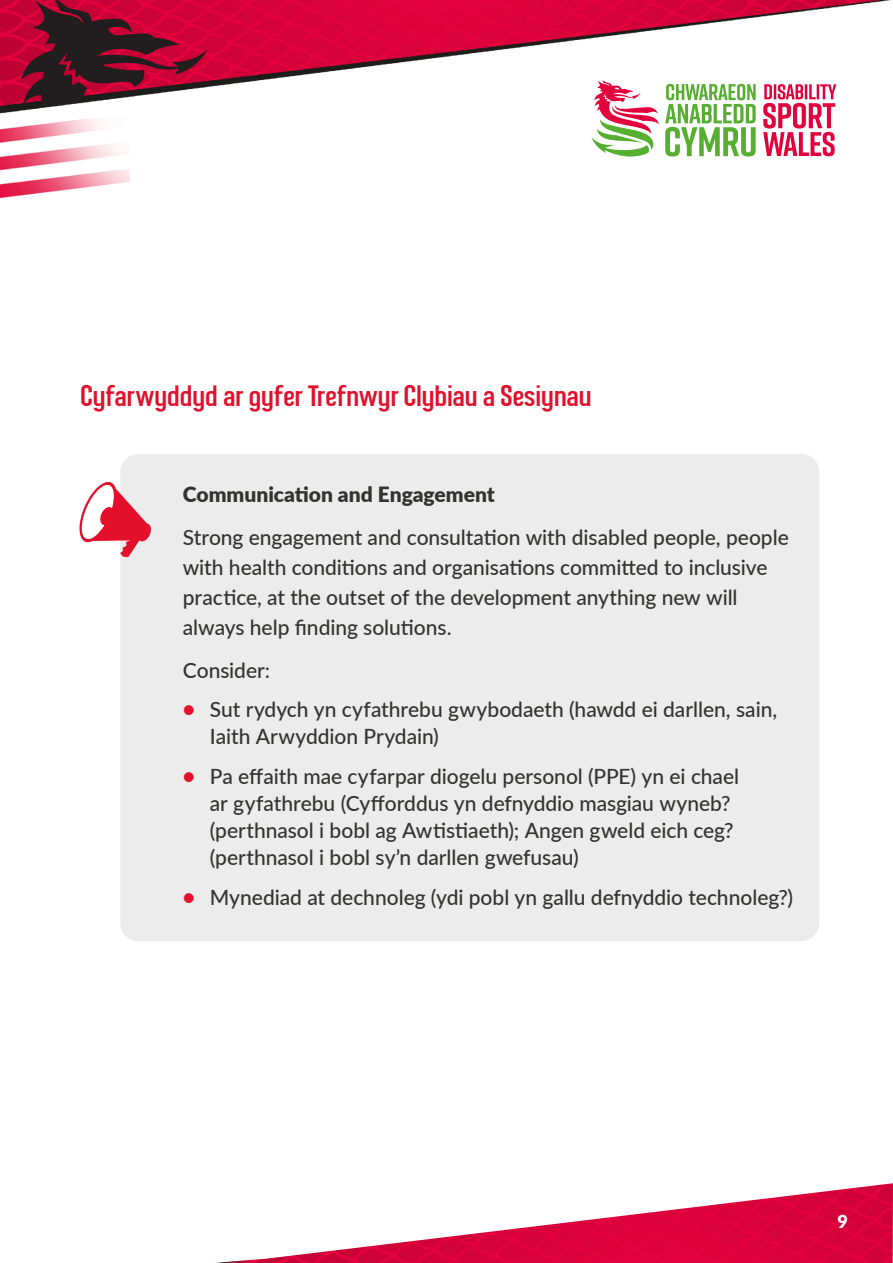
<style>
.page{position:relative;width:893px;height:1263px;background:#fff}
.page>*{position:absolute;margin:0;border:0;box-sizing:border-box;transform-origin:0 0}
.Paragraph_Style_1{font:30px "Infour";letter-spacing:-.005em;color:#e30f2b}
.Paragraph_Style_1-2{font:500 21px/27px "Lato";color:#333332}
.Paragraph_Style_1-3{font:900 21px "Lato";color:#333332}
.t1{font:900 18px "Lato";color:#fff}
.s1{font-weight:800;color:#e30f2b}
</style>
<div class="page">
<img style="left:0;top:0;width:891px;height:199px">
<svg style="left:665px;top:84px;width:91px;height:73px"></svg>
<svg style="left:763px;top:84px;width:73px;height:72px"></svg>
<svg style="left:591px;top:80px;width:68px;height:77px"></svg>
<img style="left:216px;top:1183px;width:677px;height:80px">
<div style="left:120px;top:454px;width:699px;height:487px;background:#ececec;border-radius:18px"></div>
<svg style="left:79px;top:482px;width:72px;height:76px"></svg>
<p class="Paragraph_Style_1" style="left:81px;top:374px;width:512px">Cyfarwyddyd ar gyfer Trefnwyr Clybiau a Sesiynau</p>
<p class="Paragraph_Style_1-3" style="left:183px;top:479px;width:314px">Communication and Engagement</p>
<p class="Paragraph_Style_1-2" style="left:183px;top:521px;width:607px;line-height:30px">Strong engagement and consultation with disabled people, people with health conditions and organisations committed to inclusive practice, at the outset of the development anything new will always help finding solutions.</p>
<p class="Paragraph_Style_1-2" style="left:183px;top:655px;width:89px">Consider:</p>
<p class="Paragraph_Style_1-2" style="left:210px;top:695px;width:569px;text-indent:-27px"><span class="s1">•</span> Sut rydych yn cyfathrebu gwybodaeth (hawdd ei darllen, sain,<br>Iaith Arwyddion Prydain)</p>
<p class="Paragraph_Style_1-2" style="left:210px;top:762px;width:531px;text-indent:-27px"><span class="s1">•</span> Pa effaith mae cyfarpar diogelu personol (PPE) yn ei chael ar gyfathrebu (Cyfforddus yn defnyddio masgiau wyneb? (perthnasol i bobl ag Awtistiaeth); Angen gweld eich ceg? (perthnasol i bobl sy’n darllen gwefusau)</p>
<p class="Paragraph_Style_1-2" style="left:183px;top:883px;width:612px"><span class="s1">•</span> Mynediad at dechnoleg (ydi pobl yn gallu defnyddio technoleg?)</p>
<p class="t1" style="left:838px;top:1208px;width:12px">9</p>
</div>
